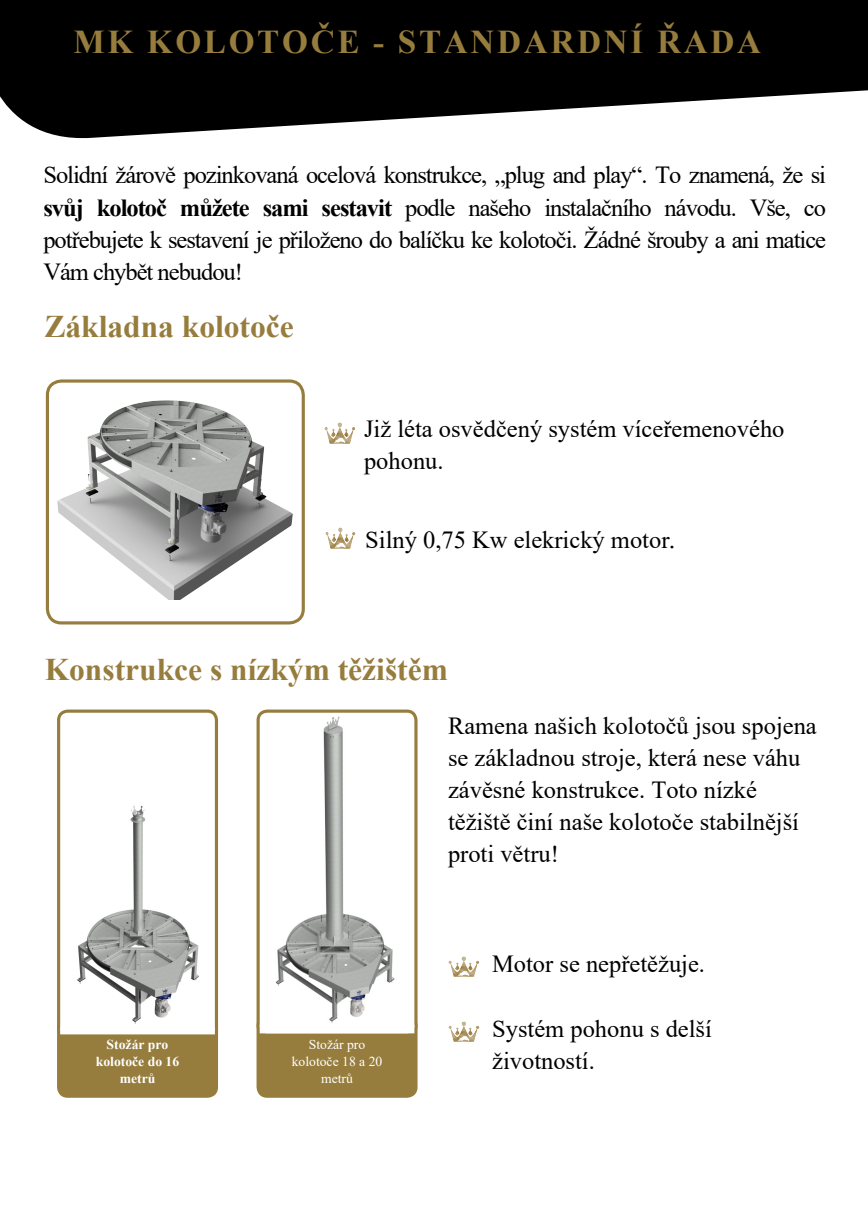
<style>
.page{position:relative;width:868px;height:1228px;background:#fff}
.page>*{position:absolute;margin:0;border:0;box-sizing:border-box;transform-origin:0 0}
.t1{font:700 33.25px "Times New Roman";letter-spacing:.08em;color:#977d3d}
.t2{font:700 31.5px "Times New Roman";color:#977d3d}
.t3{font:24.5px/32.2px "Times New Roman";color:#000}
.t4{font:13.65px/17.1px "Times New Roman";color:#fff;text-align:center}
.t5{font:700 13.65px/17.1px "Times New Roman";color:#fff;text-align:center}
.s1{font-weight:700}
.s2{font-family:"PT Sans"}
</style>
<div class="page">
<div style="left:59px;top:1017px;width:157px;height:79px;background:#977d3d;border-radius:9px"></div>
<div style="left:57px;top:1015px;width:161px;height:83px;border:3px solid #977d3d;border-radius:9px"></div>
<div style="left:258px;top:1017px;width:158px;height:79px;background:#977d3d;border-radius:9px"></div>
<div style="left:257px;top:1015px;width:161px;height:83px;border:3px solid #977d3d;border-radius:9px"></div>
<img style="left:58px;top:401px;width:235px;height:199px">
<div style="left:46px;top:379px;width:259px;height:245px;border:3px solid #977d3d;border-radius:14px"></div>
<img style="left:61px;top:805px;width:153px;height:222px">
<div style="left:57px;top:709px;width:161px;height:330px;border:3px solid #977d3d;border-radius:9px"></div>
<img style="left:258px;top:713px;width:158px;height:322px">
<div style="left:257px;top:709px;width:161px;height:327px;border:3px solid #977d3d;border-radius:9px"></div>
<svg style="left:0;top:0;width:868px;height:139px;fill:#000"></svg>
<img style="left:449px;top:956px;width:30px;height:20px">
<img style="left:449px;top:1021px;width:30px;height:21px">
<img style="left:324px;top:422px;width:31px;height:21px">
<img style="left:325px;top:528px;width:31px;height:20px">
<div style="left:60px;top:1027px;width:155px;height:7px;border:3px solid #fff"></div>
<div style="left:260px;top:1025px;width:154px;height:8px;border:3px solid #fff"></div>
<h1 class="t1" style="left:73px;top:18px;width:689px">MK KOLOTOČE - STANDARDNÍ ŘADA</h1>
<p class="t3" style="left:43px;top:158px;width:784px;text-align:justify">Solidní žárově pozinkovaná ocelová konstrukce, „plug and play“. To znamená, že si <span class="s1">svůj kolotoč můžete sami sestavit</span> podle našeho instalačního návodu. Vše, co potřebujete k sestavení je přiloženo do balíčku ke kolotoči. Žádné šrouby a ani matice Vám chybět nebudou!</p>
<p class="t2" style="left:44px;top:304px;width:251px">Základna kolotoče</p>
<p class="t3" style="left:364px;top:412px;width:422px">Již léta osvědčený systém víceřemenového pohonu.</p>
<p class="t3" style="left:365px;top:522px;width:311px">Silný 0,75 Kw elekrický motor<span class="s2">.</span></p>
<p class="t2" style="left:45px;top:647px;width:405px">Konstrukce s nízkým těžištěm</p>
<p class="t3" style="left:448px;top:708px;width:370px">Ramena našich kolotočů jsou spojena se základnou stroje, která nese váhu závěsné konstrukce. Toto nízké těžiště činí naše kolotoče stabilnější proti větru!</p>
<p class="t5" style="left:96px;top:1035px;width:85px">Stožár pro kolotoče do 16 metrů</p>
<p class="t4" style="left:292px;top:1035px;width:92px">Stožár pro kolotoče 18 a 20 metrů</p>
<p class="t3" style="left:492px;top:947px;width:214px">Motor se nepřetěžuje.</p>
<p class="t3" style="left:492px;top:1011px;width:221px">Systém pohonu s delší životností.</p>
</div>
